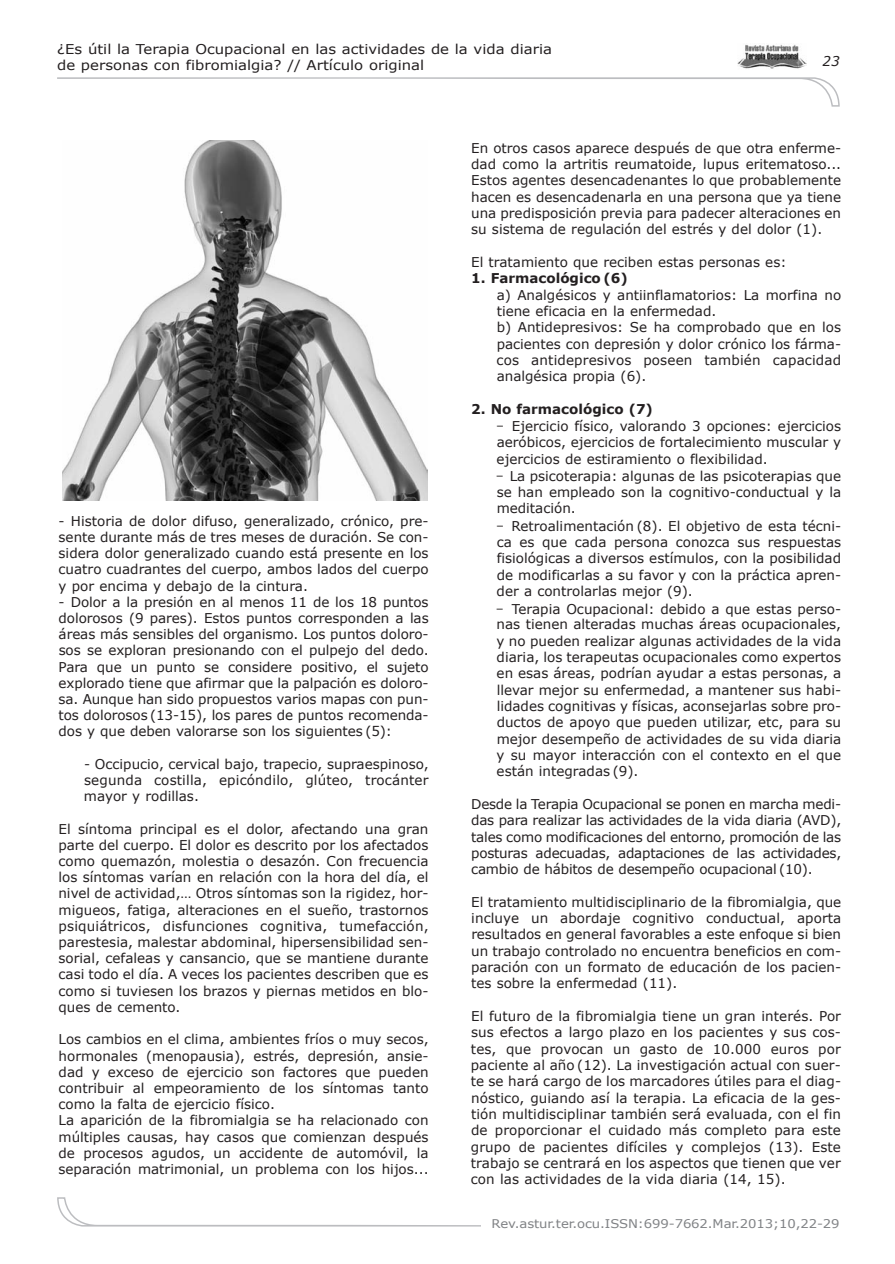
<style>
.page{position:relative;width:895px;height:1264px;background:#fff}
.page>*{position:absolute;margin:0;border:0;box-sizing:border-box;transform-origin:0 0}
.t1{font:13.5px/16.2px "Verdana";color:#231f20;text-align:justify}
.t2{font:13.5px/16.2px "Verdana";color:#231f20;scale:1.1 1}
.t3{font:700 13.5px "Verdana";color:#231f20}
.t4{font:italic 13.5px "Verdana";color:#231f20}
.t5{font:12px "Verdana";letter-spacing:-.005em;color:#808285;scale:1.1 1}
.s1{font-family:"MS Gothic"}
</style>
<div class="page">
<svg style="left:57px;top:77px;width:782px;height:30px"></svg>
<svg style="left:57px;top:1197px;width:424px;height:29px"></svg>
<img style="left:738px;top:44px;width:68px;height:25px">
<img style="left:62px;top:141px;width:365px;height:359px">
<p class="t2" style="left:57px;top:41px;width:451px">¿Es útil la Terapia Ocupacional en las actividades de la vida diaria de personas con fibromialgia? // Artículo original</p>
<p class="t4" style="left:822px;top:53px;width:19px">23</p>
<p class="t1" style="left:59px;top:512px;width:371px">- Historia de dolor difuso, generalizado, crónico, pre&shy;sente durante más de tres meses de duración. Se con&shy;sidera dolor generalizado cuando está presente en los cuatro cuadrantes del cuerpo, ambos lados del cuerpo y por encima y debajo de la cintura.</p>
<p class="t1" style="left:59px;top:593px;width:372px">- Dolor a la presión en al menos 11 de los 18 puntos dolorosos (9 pares). Estos puntos corresponden a las áreas más sensibles del organismo. Los puntos doloro&shy;sos se exploran presionando con el pulpejo del dedo.<br>Para que un punto se considere positivo, el sujeto explorado tiene que afirmar que la palpación es doloro&shy;sa. Aunque han sido propuestos varios mapas con pun&shy;tos dolorosos (13-15), los pares de puntos recomenda&shy;dos y que deben valorarse son los siguientes (5):</p>
<p class="t1" style="left:84px;top:755px;width:346px">- Occipucio, cervical bajo, trapecio, supraespinoso, segunda costilla, epicóndilo, glúteo, trocánter mayor y rodillas.</p>
<p class="t1" style="left:58px;top:820px;width:372px">El síntoma principal es el dolor, afectando una gran parte del cuerpo. El dolor es descrito por los afectados como quemazón, molestia o desazón. Con frecuencia los síntomas varían en relación con la hora del día, el nivel de actividad,… Otros síntomas son la rigidez, hor&shy;migueos, fatiga, alteraciones en el sueño, trastornos psiquiátricos, disfunciones cognitiva, tumefacción, parestesia, malestar abdominal, hipersensibilidad sen&shy;sorial, cefaleas y cansancio, que se mantiene durante casi todo el día. A veces los pacientes describen que es como si tuviesen los brazos y piernas metidos en blo&shy;ques de cemento.</p>
<p class="t1" style="left:58px;top:1031px;width:372px;text-align:left">Los cambios en el clima, ambientes fríos o muy secos, hormonales (menopausia), estrés, depresión, ansie&shy;dad y exceso de ejercicio son factores que pueden contribuir al empeoramiento de los síntomas tanto como la falta de ejercicio físico.<br>La aparición de la fibromialgia se ha relacionado con múltiples causas, hay casos que comienzan después de procesos agudos, un accidente de automóvil, la separación matrimonial, un problema con los hijos...</p>
<p class="t1" style="left:471px;top:139px;width:371px">En otros casos aparece después de que otra enferme&shy;dad como la artritis reumatoide, lupus eritematoso...<br>Estos agentes desencadenantes lo que probablemente hacen es desencadenarla en una persona que ya tiene una predisposición previa para padecer alteraciones en su sistema de regulación del estrés y del dolor (1).</p>
<p class="t1" style="left:471px;top:253px;width:317px">El tratamiento que reciben estas personas es:</p>
<p class="t3" style="left:471px;top:270px;width:158px">1. Farmacológico (6)</p>
<p class="t1" style="left:496px;top:286px;width:346px;text-align:left">a) Analgésicos y antiinflamatorios: La morfina no tiene eficacia en la enfermedad.<br>b) Antidepresivos: Se ha comprobado que en los pacientes con depresión y dolor crónico los fárma&shy;cos antidepresivos poseen también capacidad analgésica propia (6).</p>
<p class="t3" style="left:471px;top:400px;width:183px">2. No farmacológico (7)</p>
<p class="t1" style="left:496px;top:418px;width:346px"><span class="s1">-</span> Ejercicio físico, valorando 3 opciones: ejercicios aeróbicos, ejercicios de fortalecimiento muscular y ejercicios de estiramiento o flexibilidad.</p>
<p class="t1" style="left:496px;top:468px;width:346px"><span class="s1">-</span> La psicoterapia: algunas de las psicoterapias que se han empleado son la cognitivo-conductual y la meditación.</p>
<p class="t1" style="left:496px;top:517px;width:346px"><span class="s1">-</span> Retroalimentación (8). El objetivo de esta técni&shy;ca es que cada persona conozca sus respuestas fisiológicas a diversos estímulos, con la posibilidad de modificarlas a su favor y con la práctica apren&shy;der a controlarlas mejor (9).</p>
<p class="t1" style="left:496px;top:600px;width:346px"><span class="s1">-</span> Terapia Ocupacional: debido a que estas perso&shy;nas tienen alteradas muchas áreas ocupacionales, y no pueden realizar algunas actividades de la vida diaria, los terapeutas ocupacionales como expertos en esas áreas, podrían ayudar a estas personas, a llevar mejor su enfermedad, a mantener sus habi&shy;lidades cognitivas y físicas, aconsejarlas sobre pro&shy;ductos de apoyo que pueden utilizar, etc, para su mejor desempeño de actividades de su vida diaria y su mayor interacción con el contexto en el que están integradas (9).</p>
<p class="t1" style="left:471px;top:795px;width:372px">Desde la Terapia Ocupacional se ponen en marcha medi&shy;das para realizar las actividades de la vida diaria (AVD), tales como modificaciones del entorno, promoción de las posturas adecuadas, adaptaciones de las actividades, cambio de hábitos de desempeño ocupacional (10).</p>
<p class="t1" style="left:471px;top:893px;width:372px">El tratamiento multidisciplinario de la fibromialgia, que incluye un abordaje cognitivo conductual, aporta resultados en general favorables a este enfoque si bien un trabajo controlado no encuentra beneficios en com&shy;paración con un formato de educación de los pacien&shy;tes sobre la enfermedad (11).</p>
<p class="t1" style="left:471px;top:1007px;width:372px">El futuro de la fibromialgia tiene un gran interés. Por sus efectos a largo plazo en los pacientes y sus cos&shy;tes, que provocan un gasto de 10.000 euros por paciente al año (12). La investigación actual con suer&shy;te se hará cargo de los marcadores útiles para el diag&shy;nóstico, guiando así la terapia. La eficacia de la ges&shy;tión multidisciplinar también será evaluada, con el fin de proporcionar el cuidado más completo para este grupo de pacientes difíciles y complejos (13). Este trabajo se centrará en los aspectos que tienen que ver con las actividades de la vida diaria (14, 15).</p>
<p class="t5" style="left:492px;top:1216px;width:318px">Rev.astur.ter.ocu.ISSN:699-7662.Mar.2013;10,22-29</p>
</div>
